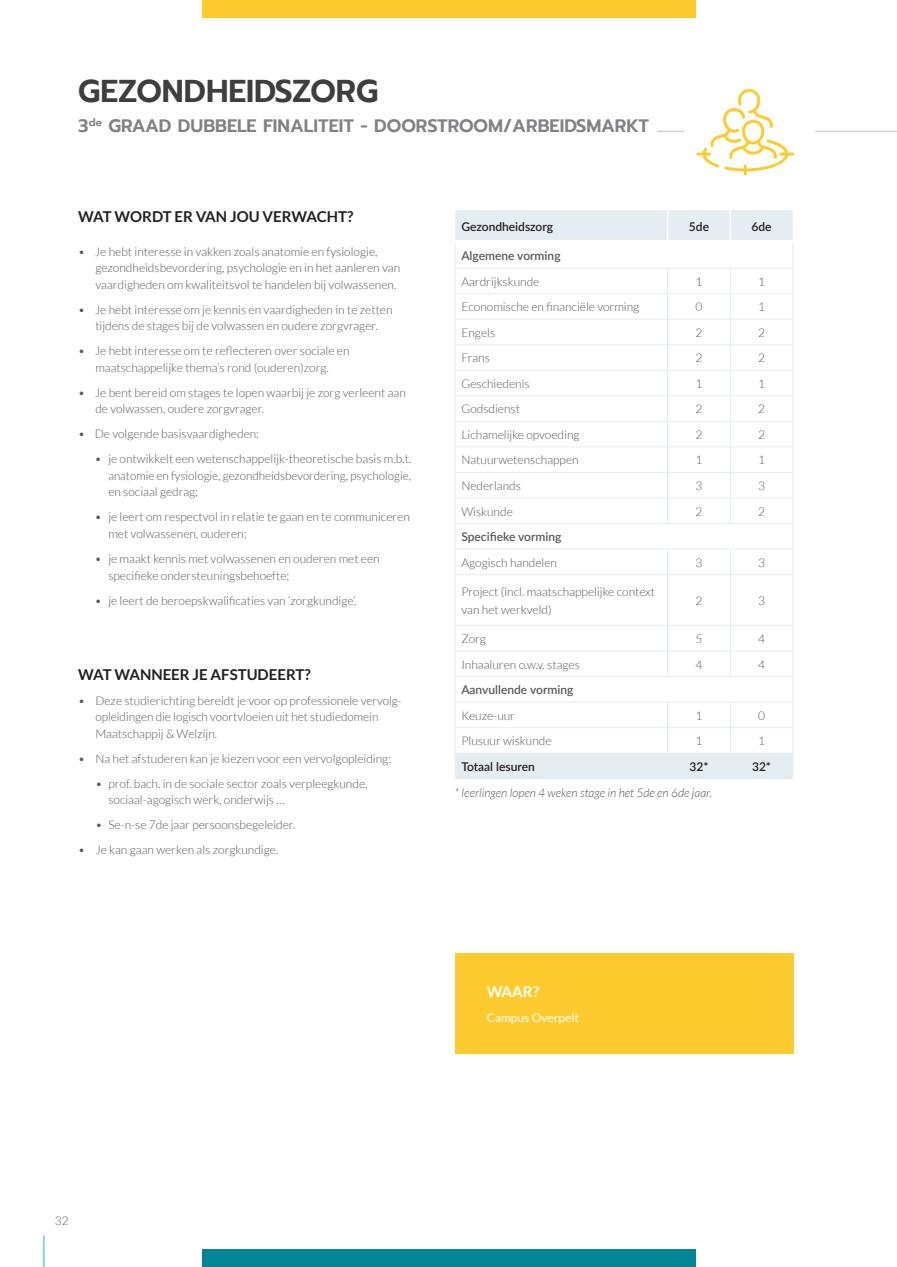
<style>
.page{position:relative;width:897px;height:1267px;background:#fff}
.page>*{position:absolute;margin:0;border:0;box-sizing:border-box;transform-origin:0 0}
.t1{font:600 31.5px "Prompt";color:#3e3e3f}
.t2{font:600 18px "Prompt";color:#808285}
.t3{font:700 15px "Lato";color:#231f20}
.t4{font:700 15px "Lato";color:#fff}
.t5{font:300 12px/16.5px "Lato";color:#57585a}
.t6{font:600 12px "Lato";color:#57585a}
.t7{font:italic 300 12px "Lato";color:#57585a}
.t8{font:600 12px "Lato";color:#231f20}
.t9{font:12px "Lato";color:#fff}
</style>
<div class="page">
<hr style="left:44px;top:1235px;width:1px;height:31px;background:#00baf1">
<div style="left:202px;top:0;width:493px;height:17px;background:#fecb2f"></div>
<div style="left:202px;top:1249px;width:493px;height:17px;background:#008597"></div>
<svg style="left:657px;top:131px;width:27px;height:1px"></svg>
<hr style="left:815px;top:131px;width:81px;height:1px;background:#d1d2d4">
<svg style="left:696px;top:89px;width:98px;height:86px"></svg>
<div style="left:455px;top:953px;width:338px;height:101px;background:#fecb2f"></div>
<hr style="left:455px;top:574px;width:1px;height:51px;background:#e4edf2">
<hr style="left:667px;top:575px;width:1px;height:50px;background:#e4edf2">
<hr style="left:730px;top:575px;width:1px;height:50px;background:#e4edf2">
<hr style="left:792px;top:574px;width:1px;height:51px;background:#e4edf2">
<svg style="left:455px;top:625px;width:338px;height:153px"></svg>
<hr style="left:455px;top:778px;width:212px;height:1px;background:#e4edf2">
<hr style="left:667px;top:778px;width:63px;height:1px;background:#e4edf2">
<hr style="left:730px;top:778px;width:63px;height:1px;background:#e4edf2">
<hr style="left:455px;top:574px;width:212px;height:1px;background:#e4edf2">
<hr style="left:667px;top:574px;width:63px;height:1px;background:#e4edf2">
<hr style="left:730px;top:574px;width:62px;height:1px;background:#e4edf2">
<hr style="left:455px;top:625px;width:212px;height:1px;background:#e4edf2">
<hr style="left:667px;top:625px;width:63px;height:1px;background:#e4edf2">
<hr style="left:730px;top:625px;width:62px;height:1px;background:#e4edf2">
<hr style="left:455px;top:650px;width:212px;height:1px;background:#e4edf2">
<hr style="left:667px;top:650px;width:63px;height:1px;background:#e4edf2">
<hr style="left:730px;top:650px;width:62px;height:1px;background:#e4edf2">
<hr style="left:455px;top:676px;width:212px;height:1px;background:#e4edf2">
<hr style="left:667px;top:676px;width:63px;height:1px;background:#e4edf2">
<hr style="left:730px;top:676px;width:62px;height:1px;background:#e4edf2">
<hr style="left:455px;top:701px;width:212px;height:1px;background:#e4edf2">
<hr style="left:667px;top:701px;width:63px;height:1px;background:#e4edf2">
<hr style="left:730px;top:701px;width:62px;height:1px;background:#e4edf2">
<hr style="left:455px;top:727px;width:212px;height:1px;background:#e4edf2">
<hr style="left:667px;top:727px;width:63px;height:1px;background:#e4edf2">
<hr style="left:730px;top:727px;width:62px;height:1px;background:#e4edf2">
<hr style="left:455px;top:752px;width:212px;height:1px;background:#e4edf2">
<hr style="left:667px;top:752px;width:63px;height:1px;background:#e4edf2">
<hr style="left:730px;top:752px;width:62px;height:1px;background:#e4edf2">
<svg style="left:455px;top:210px;width:338px;height:364px"></svg>
<h1 class="t1" style="left:78px;top:68px;width:299px">GEZONDHEIDSZORG</h1>
<h2 class="t2" style="left:78px;top:112px;width:572px">3<sup>DE</sup> GRAAD DUBBELE FINALITEIT - DOORSTROOM/ARBEIDSMARKT</h2>
<p class="t3" style="left:78px;top:208px;width:276px">WAT WORDT ER VAN JOU VERWACHT?</p>
<p class="t5" style="left:95px;top:243px;width:306px;text-indent:-17px">• Je hebt interesse in vakken zoals anatomie en fysiologie, gezondheidsbevordering, psychologie en in het aanleren van vaardigheden om kwaliteitsvol te handelen bij volwassenen.</p>
<p class="t5" style="left:78px;top:301px;width:316px;text-align:center">• Je hebt interesse om je kennis en vaardigheden in te zetten tijdens de stages bij de volwassen en oudere zorgvrager.</p>
<p class="t5" style="left:78px;top:343px;width:273px;text-align:center">• Je hebt interesse om te reflecteren over sociale en maatschappelijke thema’s rond (ouderen)zorg.</p>
<p class="t5" style="left:95px;top:384px;width:312px;text-indent:-17px">• Je bent bereid om stages te lopen waarbij je zorg verleent aan de volwassen, oudere zorgvrager.</p>
<p class="t5" style="left:78px;top:426px;width:182px">• De volgende basisvaardigheden:</p>
<p class="t5" style="left:108px;top:451px;width:304px;text-align:justify;text-indent:-13px">• je ontwikkelt een wetenschappelijk-theoretische basis m.b.t. anatomie en fysiologie, gezondheidsbevordering, psychologie, en sociaal gedrag;</p>
<p class="t5" style="left:108px;top:509px;width:303px;text-indent:-14px">• je leert om respectvol in relatie te gaan en te communiceren met volwassenen, ouderen;</p>
<p class="t5" style="left:108px;top:550px;width:273px;text-indent:-14px">• je maakt kennis met volwassenen en ouderen met een specifieke ondersteuningsbehoefte;</p>
<p class="t5" style="left:95px;top:592px;width:263px">• je leert de beroepskwalificaties van ‘zorgkundige’.</p>
<p class="t3" style="left:78px;top:665px;width:13px">WAT</p>
<p class="t3" style="left:114px;top:665px;width:12px">WANNEER</p>
<p class="t3" style="left:192px;top:665px;width:29px">JE AFSTUDEERT</p>
<p class="t3" style="left:304px;top:665px;width:8px">?</p>
<p class="t5" style="left:95px;top:692px;width:308px;text-indent:-17px">• Deze studierichting bereidt je voor op professionele vervolg&shy;opleidingen die logisch voortvloeien uit het studiedomein<br>Maatschappij &amp; Welzijn.</p>
<p class="t5" style="left:78px;top:750px;width:314px">• Na het afstuderen kan je kiezen voor een vervolgopleiding:</p>
<p class="t5" style="left:108px;top:775px;width:261px;text-indent:-13px">• prof. bach. in de sociale sector zoals verpleegkunde, sociaal-agogisch werk, onderwijs …</p>
<p class="t5" style="left:95px;top:816px;width:201px">• Se-n-se 7de jaar persoonsbegeleider.</p>
<p class="t5" style="left:78px;top:841px;width:201px">• Je kan gaan werken als zorgkundige.</p>
<p class="t8" style="left:461px;top:217px;width:93px">Gezondheidszorg</p>
<p class="t8" style="left:688px;top:217px;width:22px">5de</p>
<p class="t8" style="left:751px;top:217px;width:22px">6de</p>
<p class="t6" style="left:461px;top:247px;width:101px">Algemene vorming</p>
<p class="t5" style="left:461px;top:273px;width:79px">Aardrijkskunde</p>
<p class="t5" style="left:695px;top:273px;width:8px">1</p>
<p class="t5" style="left:758px;top:273px;width:8px">1</p>
<p class="t5" style="left:461px;top:299px;width:179px">Economische en financiële vorming</p>
<p class="t5" style="left:695px;top:299px;width:8px">0</p>
<p class="t5" style="left:758px;top:299px;width:8px">1</p>
<p class="t5" style="left:461px;top:324px;width:35px">Engels</p>
<p class="t5" style="left:695px;top:324px;width:8px">2</p>
<p class="t5" style="left:758px;top:324px;width:8px">2</p>
<p class="t5" style="left:461px;top:350px;width:30px">Frans</p>
<p class="t5" style="left:695px;top:350px;width:8px">2</p>
<p class="t5" style="left:758px;top:350px;width:8px">2</p>
<p class="t5" style="left:461px;top:375px;width:70px">Geschiedenis</p>
<p class="t5" style="left:695px;top:375px;width:8px">1</p>
<p class="t5" style="left:758px;top:375px;width:8px">1</p>
<p class="t5" style="left:461px;top:401px;width:60px">Godsdienst</p>
<p class="t5" style="left:695px;top:401px;width:8px">2</p>
<p class="t5" style="left:758px;top:401px;width:8px">2</p>
<p class="t5" style="left:461px;top:426px;width:120px">Lichamelijke opvoeding</p>
<p class="t5" style="left:695px;top:426px;width:8px">2</p>
<p class="t5" style="left:758px;top:426px;width:8px">2</p>
<p class="t5" style="left:461px;top:452px;width:119px">Natuurwetenschappen</p>
<p class="t5" style="left:695px;top:452px;width:8px">1</p>
<p class="t5" style="left:758px;top:452px;width:8px">1</p>
<p class="t5" style="left:461px;top:477px;width:61px">Nederlands</p>
<p class="t5" style="left:695px;top:477px;width:8px">3</p>
<p class="t5" style="left:758px;top:477px;width:8px">3</p>
<p class="t5" style="left:461px;top:503px;width:53px">Wiskunde</p>
<p class="t5" style="left:695px;top:503px;width:8px">2</p>
<p class="t5" style="left:758px;top:503px;width:8px">2</p>
<p class="t6" style="left:461px;top:528px;width:102px">Specifieke vorming</p>
<p class="t5" style="left:461px;top:554px;width:97px">Agogisch handelen</p>
<p class="t5" style="left:695px;top:554px;width:8px">3</p>
<p class="t5" style="left:758px;top:554px;width:8px">3</p>
<p class="t5" style="left:461px;top:582px;width:195px;line-height:18.5px">Project (incl. maatschappelijke context van het werkveld)</p>
<p class="t5" style="left:695px;top:592px;width:8px">2</p>
<p class="t5" style="left:758px;top:592px;width:8px">3</p>
<p class="t5" style="left:461px;top:630px;width:26px">Zorg</p>
<p class="t5" style="left:695px;top:630px;width:8px">5</p>
<p class="t5" style="left:758px;top:630px;width:8px">4</p>
<p class="t5" style="left:461px;top:656px;width:120px">Inhaaluren o.w.v. stages</p>
<p class="t5" style="left:695px;top:656px;width:8px">4</p>
<p class="t5" style="left:758px;top:656px;width:8px">4</p>
<p class="t6" style="left:461px;top:681px;width:113px">Aanvullende vorming</p>
<p class="t5" style="left:461px;top:707px;width:55px">Keuze-uur</p>
<p class="t5" style="left:695px;top:707px;width:8px">1</p>
<p class="t5" style="left:758px;top:707px;width:8px">0</p>
<p class="t5" style="left:461px;top:732px;width:92px">Plusuur wiskunde</p>
<p class="t5" style="left:695px;top:732px;width:8px">1</p>
<p class="t5" style="left:758px;top:732px;width:8px">1</p>
<p class="t8" style="left:461px;top:757px;width:75px">Totaal lesuren</p>
<p class="t8" style="left:689px;top:757px;width:21px">32*</p>
<p class="t8" style="left:752px;top:757px;width:21px">32*</p>
<p class="t7" style="left:455px;top:786px;width:258px">* leerlingen lopen 4 weken stage in het 5de en 6de jaar.</p>
<p class="t4" style="left:486px;top:983px;width:27px">WAAR</p>
<p class="t4" style="left:532px;top:983px;width:8px">?</p>
<p class="t9" style="left:486px;top:1011px;width:94px">Campus Overpelt</p>
<p class="t5" style="left:55px;top:1212px;width:15px">32</p>
</div>
